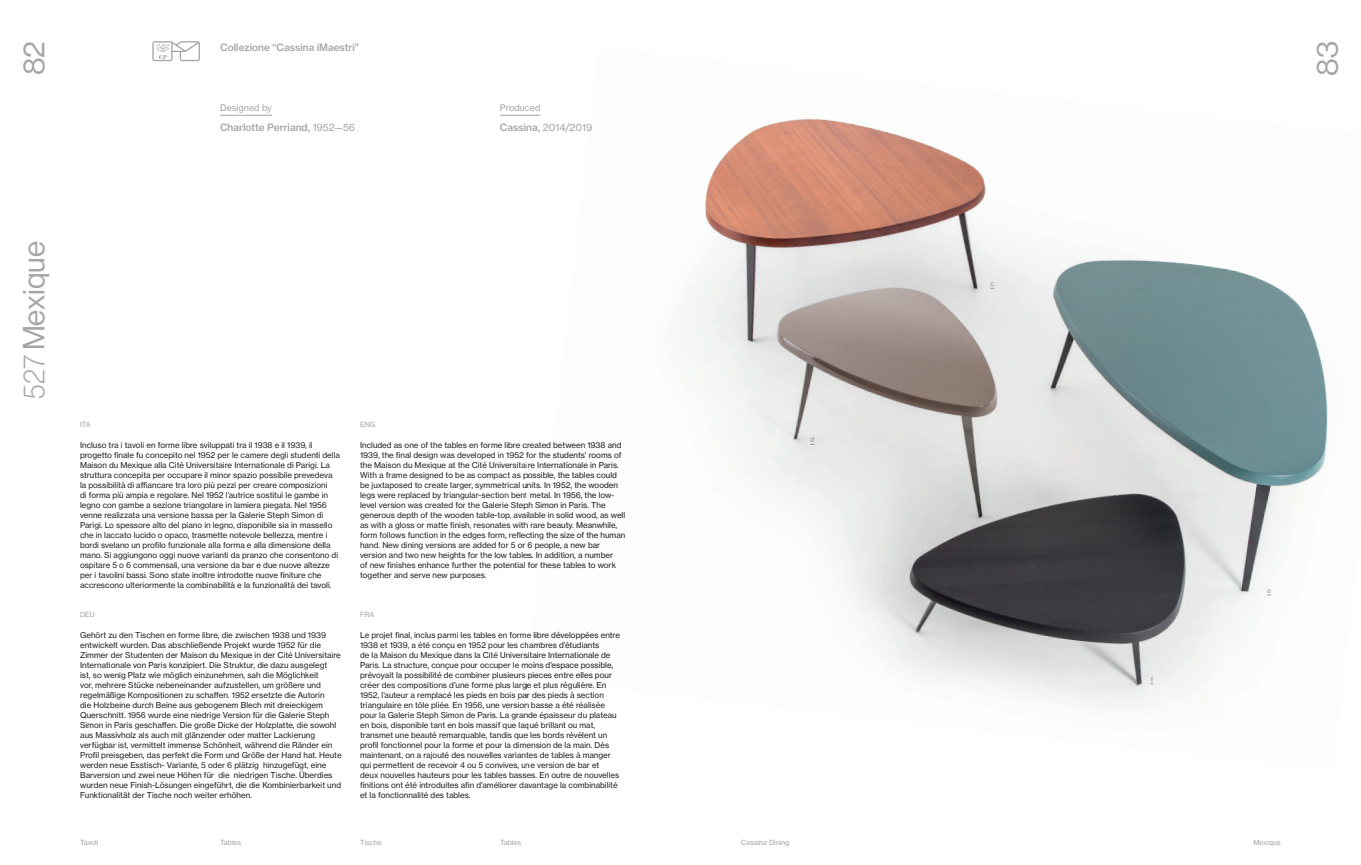
<style>
.page{position:relative;width:1361px;height:865px;background:#fff}
.page>*{position:absolute;margin:0;border:0;box-sizing:border-box;transform-origin:0 0}
.t1{font:30px "Haas Grot Disp 55 Roman";color:#a5a5a9}
.t2{font:500 10px "Haas Grot Text 65";color:#a5a5a9}
.t3{font:10px "Haas Grot Text 55 Roman";color:#a5a5a9}
.t4{font:9px "Haas Grot Text 55 Roman";color:#a5a5a9}
.t5{font:8px/10px "Haas Grot Text 55 Roman";color:#231f20}
.t6{font:7px "Haas Grot Text 55 Roman";color:#a5a5a9}
.s1{font-family:"Haas Grot Text 55 Roman";font-weight:400}
.s2{font-family:"Haas Grot Text 65";font-weight:500}
.s3{font-family:"Haas Grot Disp 35";font-weight:100}
</style>
<div class="page">
<hr style="left:220px;top:115px;width:52px;height:1px;background:#a5a5a9">
<hr style="left:500px;top:115px;width:40px;height:1px;background:#a5a5a9">
<svg style="left:154px;top:61px;width:44px;height:1px"></svg>
<svg style="left:152px;top:41px;width:48px;height:20px"></svg>
<img style="left:686px;top:119px;width:642px;height:589px">
<h1 class="t1" style="left:17px;top:75px;width:36px;rotate:-90deg">82</h1>
<h1 class="t1" style="left:1310px;top:76px;width:36px;rotate:-90deg">83</h1>
<p class="t2" style="left:220px;top:41px;width:140px">Collezione “Cassina iMaestri”</p>
<p class="t4" style="left:220px;top:102px;width:53px">Designed by</p>
<p class="t2" style="left:220px;top:121px;width:137px">Charlotte Perriand, <span class="s1">1952—56</span></p>
<p class="t4" style="left:500px;top:102px;width:42px">Produced</p>
<p class="t3" style="left:500px;top:121px;width:94px"><span class="s2">Cassina,</span> 2014/2019</p>
<h1 class="t1" style="left:17px;top:398px;width:159px;rotate:-90deg"><span class="s3">527</span> Mexique</h1>
<p class="t6" style="left:80px;top:420px;width:12px">ITA</p>
<p class="t6" style="left:360px;top:420px;width:17px">ENG</p>
<p class="t5" style="left:80px;top:440px;width:261px">Incluso tra i tavoli en forme libre sviluppati tra il 1938 e il 1939, il progetto finale fu concepito nel 1952 per le camere degli studenti della Maison du Mexique alla Cité Universitaire Internationale di Parigi. La struttura concepita per occupare il minor spazio possibile prevedeva la possibilità di affiancare tra loro più pezzi per creare composizioni<br>di forma più ampia e regolare. Nel 1952 l’autrice sostituì le gambe in legno con gambe a sezione triangolare in lamiera piegata. Nel 1956 venne realizzata una versione bassa per la Galerie Steph Simon di Parigi. Lo spessore alto del piano in legno, disponibile sia in massello che in laccato lucido o opaco, trasmette notevole bellezza, mentre i bordi svelano un profilo funzionale alla forma e alla dimensione della mano. Si aggiungono oggi nuove varianti da pranzo che consentono di ospitare 5 o 6 commensali, una versione da bar e due nuove altezze per i tavolini bassi. Sono state inoltre introdotte nuove finiture che accrescono ulteriormente la combinabilità e la funzionalità dei tavoli.</p>
<p class="t5" style="left:360px;top:440px;width:267px">Included as one of the tables en forme libre created between 1938 and 1939, the final design was developed in 1952 for the students’ rooms of the Maison du Mexique at the Cité Universitaire Internationale in Paris.<br>With a frame designed to be as compact as possible, the tables could be juxtaposed to create larger, symmetrical units. In 1952, the wooden legs were replaced by triangular-section bent metal. In 1956, the low&shy;level version was created for the Galerie Steph Simon in Paris. The generous depth of the wooden table-top, available in solid wood, as well as with a gloss or matte finish, resonates with rare beauty. Meanwhile, form follows function in the edges form, reflecting the size of the human hand. New dining versions are added for 5 or 6 people, a new bar version and two new heights for the low tables. In addition, a number<br>of new finishes enhance further the potential for these tables to work together and serve new purposes.</p>
<p class="t6" style="left:80px;top:610px;width:16px">DEU</p>
<p class="t6" style="left:360px;top:610px;width:16px">FRA</p>
<p class="t5" style="left:80px;top:630px;width:263px">Gehört zu den Tischen en forme libre, die zwischen 1938 und 1939 entwickelt wurden. Das abschließende Projekt wurde 1952 für die Zimmer der Studenten der Maison du Mexique in der Cité Universitaire Internationale von Paris konzipiert. Die Struktur, die dazu ausgelegt<br>ist, so wenig Platz wie möglich einzunehmen, sah die Möglichkeit<br>vor, mehrere Stücke nebeneinander aufzustellen, um größere und regelmäßige Kompositionen zu schaffen. 1952 ersetzte die Autorin<br>die Holzbeine durch Beine aus gebogenem Blech mit dreieckigem Querschnitt. 1956 wurde eine niedrige Version für die Galerie Steph Simon in Paris geschaffen. Die große Dicke der Holzplatte, die sowohl aus Massivholz als auch mit glänzender oder matter Lackierung verfügbar ist, vermittelt immense Schönheit, während die Ränder ein Profil preisgeben, das perfekt die Form und Größe der Hand hat. Heute werden neue Esstisch- Variante, 5 oder 6 plätzig hinzugefügt, eine Barversion und zwei neue Höhen für die niedrigen Tische. Überdies wurden neue Finish-Lösungen eingeführt, die die Kombinierbarkeit und Funktionalität der Tische noch weiter erhöhen.</p>
<p class="t5" style="left:360px;top:630px;width:261px">Le projet final, inclus parmi les tables en forme libre développées entre 1938 et 1939, a été conçu en 1952 pour les chambres d’étudiants<br>de la Maison du Mexique dans la Cité Universitaire Internationale de Paris. La structure, conçue pour occuper le moins d’espace possible, prévoyait la possibilité de combiner plusieurs pieces entre elles pour créer des compositions d’une forme plus large et plus régulière. En 1952, l’auteur a remplacé les pieds en bois par des pieds à section triangulaire en tôle pliée. En 1956, une version basse a été réalisée pour la Galerie Steph Simon de Paris. La grande épaisseur du plateau en bois, disponible tant en bois massif que laqué brillant ou mat, transmet une beauté remarquable, tandis que les bords révèlent un profil fonctionnel pour la forme et pour la dimension de la main. Dès maintenant, on a rajouté des nouvelles variantes de tables à manger qui permettent de recevoir 4 ou 5 convives, une version de bar et<br>deux nouvelles hauteurs pour les tables basses. En outre de nouvelles finitions ont été introduites afin d’améliorer davantage la combinabilité et la fonctionnalité des tables.</p>
<p class="t6" style="left:810px;top:435px;width:6px">d</p>
<p class="t6" style="left:990px;top:279px;width:5px">c</p>
<p class="t6" style="left:1150px;top:674px;width:4px">f</p>
<p class="t6" style="left:1267px;top:586px;width:6px">e</p>
<p class="t6" style="left:80px;top:838px;width:20px">Tavoli</p>
<p class="t6" style="left:220px;top:838px;width:23px">Tables</p>
<p class="t6" style="left:360px;top:838px;width:23px">Tische</p>
<p class="t6" style="left:500px;top:838px;width:23px">Tables</p>
<p class="t6" style="left:741px;top:838px;width:50px">Cassina Dining</p>
<p class="t6" style="left:1253px;top:838px;width:29px">Mexique</p>
</div>
